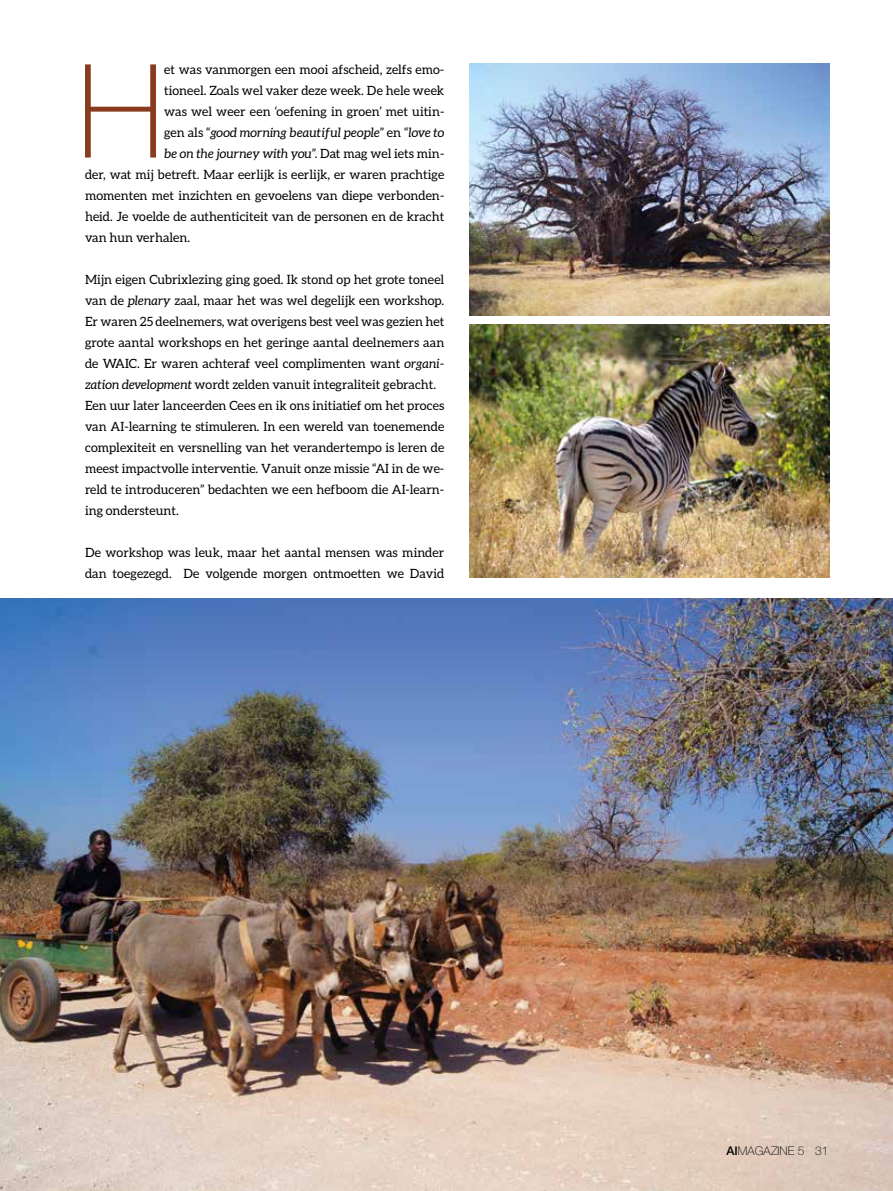
<style>
.page{position:relative;width:893px;height:1191px;background:#fff}
.page>*{position:absolute;margin:0;border:0;box-sizing:border-box;transform-origin:0 0}
.t1{font:100 130.35px "Helvetica Neue";color:#893b1f}
.t2{font:12.75px/21px "Aleo";color:#000}
.t3{font:italic 12.75px "Aleo";color:#000}
.t4{font:100 12px "Helvetica Neue";color:#000}
.s1{font-style:normal}
.s2{font-style:italic}
.s3{font-weight:500}
</style>
<div class="page">
<img style="left:470px;top:63px;width:359px;height:252px">
<img style="left:0;top:599px;width:893px;height:592px">
<img style="left:470px;top:325px;width:359px;height:253px">
<h1 class="t1" style="left:77px;top:39px;width:89px">H</h1>
<p class="t2" style="left:164px;top:58px;width:282px">et was vanmorgen een mooi afscheid, zelfs emo-</p>
<p class="t2" style="left:164px;top:79px;width:282px">tioneel. Zoals wel vaker deze week. De hele week</p>
<p class="t2" style="left:164px;top:100px;width:282px">was wel weer een ‘oefening in groen’ met uitin-</p>
<p class="t3" style="left:164px;top:125px;width:282px"><span class="s1">gen als “</span>good morning beautiful people<span class="s1">” en “</span>love to</p>
<p class="t3" style="left:164px;top:146px;width:282px">be on the journey with you<span class="s1">”. Dat mag wel iets min-</span></p>
<p class="t2" style="left:85px;top:163px;width:361px">der, wat mij betreft. Maar eerlijk is eerlijk, er waren prachtige</p>
<p class="t2" style="left:85px;top:184px;width:361px">momenten met inzichten en gevoelens van diepe verbonden-</p>
<p class="t2" style="left:85px;top:205px;width:361px">heid. Je voelde de authenticiteit van de personen en de kracht</p>
<p class="t2" style="left:85px;top:226px;width:107px">van hun verhalen.</p>
<p class="t2" style="left:85px;top:268px;width:361px">Mijn eigen Cubrixlezing ging goed. Ik stond op het grote toneel van de <span class="s2">plenary</span> zaal, maar het was wel degelijk een workshop.<br>Er waren 25 deelnemers, wat overigens best veel was gezien het grote aantal workshops en het geringe aantal deelnemers aan de WAIC. Er waren achteraf veel complimenten want <span class="s2">organi&shy;zation development</span> wordt zelden vanuit integraliteit gebracht.<br>Een uur later lanceerden Cees en ik ons initiatief om het proces van AI-learning te stimuleren. In een wereld van toenemende complexiteit en versnelling van het verandertempo is leren de meest impactvolle interventie. Vanuit onze missie “AI in de we&shy;reld te introduceren” bedachten we een hefboom die AI-learn&shy;ing ondersteunt.</p>
<p class="t2" style="left:85px;top:541px;width:361px">De workshop was leuk, maar het aantal mensen was minder dan toegezegd. De volgende morgen ontmoetten we David</p>
<p class="t4" style="left:726px;top:1144px;width:103px"><span class="s3">AI</span>MAGAZINE 5 31</p>
</div>
